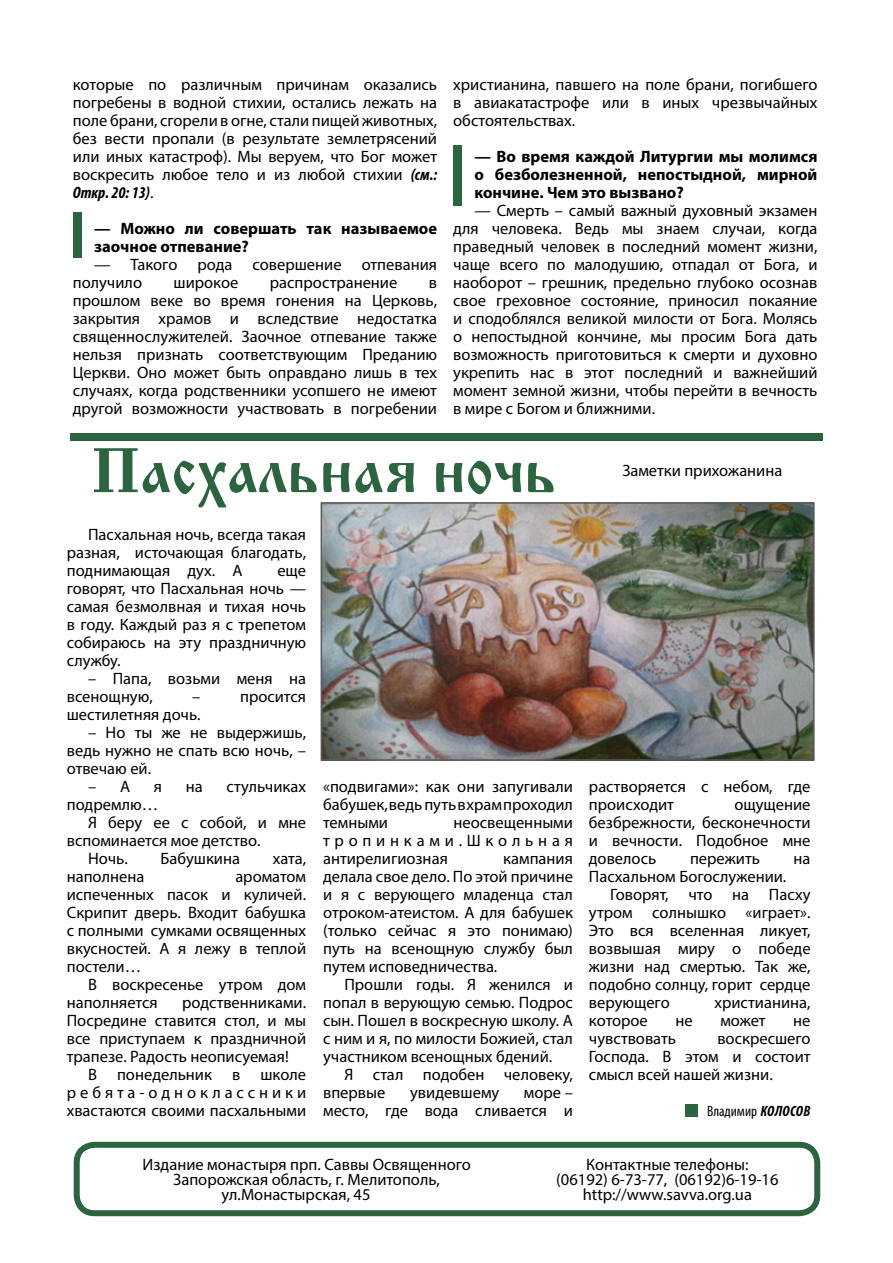
<style>
.page{position:relative;width:893px;height:1263px;background:#fff}
.page>*{position:absolute;margin:0;border:0;box-sizing:border-box;transform-origin:0 0}
.t1{font:66px "Cyrillic Old";color:#2d6440}
.t2{font:16.5px/18px "Myriad Pro";color:#000;text-align:justify}
.t3{font:700 16.5px/18px "Myriad Pro";color:#000}
.t4{font:condensed 15px "Myriad Pro";color:#000}
.s1{font-weight:700;font-style:italic;font-stretch:condensed}
.s2{font-weight:700;font-style:italic}
</style>
<div class="page">
<div style="left:74px;top:1142px;width:746px;height:74px;border:6px solid #2d6440;border-radius:18px"></div>
<div style="left:70px;top:434px;width:753px;height:7px;background:#2d6440"></div>
<div style="left:74px;top:213px;width:8px;height:45px;background:#2d6440"></div>
<div style="left:453px;top:145px;width:8px;height:60px;background:#2d6440"></div>
<img style="left:324px;top:505px;width:488px;height:253px">
<div style="left:321px;top:502px;width:494px;height:259px;border:2px solid #58595b"></div>
<div style="left:685px;top:1104px;width:12px;height:13px;background:#2d6440"></div>
<p class="t2" style="left:453px;top:75px;width:366px">христианина, павшего на поле брани, погибшего в авиакатастрофе или в иных чрезвычайных обстоятельствах.</p>
<p class="t3" style="left:474px;top:147px;width:345px;text-align:justify">— Во время каждой Литургии мы молимся о безболезненной, непостыдной, мирной кончине. Чем это вызвано?</p>
<p class="t2" style="left:453px;top:201px;width:366px;text-indent:21px">— Смерть – самый важный духовный экзамен для человека. Ведь мы знаем случаи, когда праведный человек в последний момент жизни, чаще всего по малодушию, отпадал от Бога, и наоборот – грешник, предельно глубоко осознав свое греховное состояние, приносил покаяние и сподоблялся великой милости от Бога. Молясь о непостыдной кончине, мы просим Бога дать возможность приготовиться к смерти и духовно укрепить нас в этот последний и важнейший момент земной жизни, чтобы перейти в вечность в мире с Богом и ближними.</p>
<h1 class="t1" style="left:92px;top:435px;width:467px">Пасхальная ночь</h1>
<p class="t2" style="left:73px;top:75px;width:366px">которые по различным причинам оказались погребены в водной стихии, остались лежать на поле брани, сгорели в огне, стали пищей животных, без вести пропали (в результате землетрясений или иных катастроф). Мы веруем, что Бог может воскресить любое тело и из любой стихии <span class="s1">(см.:<br>Откр. 20: 13)</span>.</p>
<p class="t3" style="left:94px;top:219px;width:344px">— Можно ли совершать так называемое заочное отпевание?</p>
<p class="t2" style="left:73px;top:255px;width:366px;text-indent:21px">— Такого рода совершение отпевания получило</p>
<p class="t2" style="left:174px;top:273px;width:66px">широкое</p>
<p class="t2" style="left:270px;top:273px;width:129px">распространение</p>
<p class="t2" style="left:73px;top:273px;width:366px;text-indent:356px">в прошлом веке во время гонения на Церковь, закрытия храмов и вследствие недостатка священнослужителей. Заочное отпевание также нельзя признать соответствующим Преданию Церкви. Оно может быть оправдано лишь в тех случаях, когда родственники усопшего не имеют другой возможности участвовать в погребении</p>
<p class="t2" style="left:622px;top:461px;width:162px">Заметки прихожанина</p>
<p class="t2" style="left:67px;top:525px;width:241px;text-indent:21px">Пасхальная ночь, всегда такая разная, источающая благодать, поднимающая дух. А</p>
<p class="t2" style="left:67px;top:561px;width:241px;text-indent:211px">еще говорят, что Пасхальная ночь — самая безмолвная и тихая ночь в году. Каждый раз я с трепетом собираюсь на эту праздничную службу.</p>
<p class="t2" style="left:67px;top:669px;width:241px;text-indent:21px">– Папа, возьми меня на всенощную,</p>
<p class="t2" style="left:67px;top:687px;width:241px;text-indent:126px">– просится шестилетняя дочь.</p>
<p class="t2" style="left:67px;top:723px;width:241px;text-indent:21px">– Но ты же не выдержишь, ведь нужно не спать всю ночь, – отвечаю ей.</p>
<p class="t2" style="left:88px;top:777px;width:44px">– А</p>
<p class="t2" style="left:154px;top:777px;width:10px">я</p>
<p class="t2" style="left:186px;top:777px;width:18px">на</p>
<p class="t2" style="left:226px;top:777px;width:81px">стульчиках</p>
<p class="t2" style="left:67px;top:795px;width:93px">подремлю…</p>
<p class="t2" style="left:88px;top:813px;width:220px">Я беру ее с собой, и мне</p>
<p class="t2" style="left:67px;top:831px;width:195px">вспоминается мое детство.</p>
<p class="t2" style="left:88px;top:849px;width:41px">Ночь.</p>
<p class="t2" style="left:161px;top:849px;width:81px">Бабушкина</p>
<p class="t2" style="left:273px;top:849px;width:35px">хата,</p>
<p class="t2" style="left:67px;top:867px;width:79px">наполнена</p>
<p class="t2" style="left:67px;top:867px;width:241px;text-indent:169px">ароматом испеченных пасок и куличей.<br>Скрипит дверь. Входит бабушка с полными сумками освященных вкусностей. А я лежу в теплой постели…</p>
<p class="t2" style="left:67px;top:975px;width:241px;text-indent:21px">В воскресенье утром дом наполняется</p>
<p class="t2" style="left:67px;top:993px;width:241px;text-indent:115px">родственниками.<br>Посредине ставится стол, и мы все приступаем к праздничной трапезе. Радость неописуемая!</p>
<p class="t2" style="left:67px;top:1065px;width:241px;text-indent:21px">В понедельник в школе ребята-одноклассники хвастаются своими пасхальными</p>
<p class="t2" style="left:323px;top:777px;width:251px">«подвигами»: как они запугивали бабушек, ведь путь в храм проходил темными</p>
<p class="t2" style="left:323px;top:813px;width:251px;text-indent:130px">неосвещенными тропинками.Школьная антирелигиозная</p>
<p class="t2" style="left:323px;top:849px;width:251px;text-indent:180px">кампания делала свое дело. По этой причине и я с верующего младенца стал отроком-атеистом. А для бабушек (только сейчас я это понимаю) путь на всенощную службу был путем исповедничества.</p>
<p class="t2" style="left:323px;top:975px;width:251px;text-indent:21px">Прошли годы. Я женился и попал в верующую семью. Подрос сын. Пошел в воскресную школу. А с ним и я, по милости Божией, стал участником всенощных бдений.</p>
<p class="t2" style="left:323px;top:1065px;width:251px;text-indent:21px">Я стал подобен человеку, впервые</p>
<p class="t2" style="left:323px;top:1083px;width:251px;text-align:right">море –<br>место, где вода сливается и</p>
<p class="t2" style="left:410px;top:1083px;width:91px">увидевшему</p>
<p class="t2" style="left:589px;top:777px;width:223px">растворяется с небом, где происходит</p>
<p class="t2" style="left:589px;top:795px;width:223px;text-indent:146px">ощущение безбрежности, бесконечности и вечности. Подобное мне довелось</p>
<p class="t2" style="left:690px;top:849px;width:71px">пережить</p>
<p class="t2" style="left:794px;top:849px;width:18px">на</p>
<p class="t2" style="left:589px;top:867px;width:199px">Пасхальном Богослужении.</p>
<p class="t2" style="left:610px;top:885px;width:202px">Говорят, что на Пасху</p>
<p class="t2" style="left:589px;top:903px;width:223px">утром солнышко «играет».</p>
<p class="t2" style="left:589px;top:921px;width:223px">Это вся вселенная ликует,</p>
<p class="t2" style="left:589px;top:939px;width:223px">возвышая миру о победе</p>
<p class="t2" style="left:589px;top:957px;width:223px">жизни над смертью. Так же,</p>
<p class="t2" style="left:589px;top:975px;width:223px">подобно солнцу, горит сердце</p>
<p class="t2" style="left:589px;top:993px;width:82px">верующего</p>
<p class="t2" style="left:714px;top:993px;width:98px">христианина,</p>
<p class="t2" style="left:589px;top:1011px;width:60px">которое</p>
<p class="t2" style="left:675px;top:1011px;width:19px">не</p>
<p class="t2" style="left:720px;top:1011px;width:47px">может</p>
<p class="t2" style="left:793px;top:1011px;width:19px">не</p>
<p class="t2" style="left:589px;top:1029px;width:89px">чувствовать</p>
<p class="t2" style="left:589px;top:1029px;width:223px;text-indent:128px">воскресшего Господа. В этом и состоит смысл всей нашей жизни.</p>
<p class="t4" style="left:707px;top:1102px;width:104px">Владимир <span class="s2">Колосов</span></p>
<p class="t2" style="left:143px;top:1155px;width:330px">Издание монастыря прп. Саввы Освященного</p>
<p class="t2" style="left:173px;top:1170px;width:268px">Запорожская область, г. Мелитополь,</p>
<p class="t2" style="left:222px;top:1185px;width:151px">ул.Монастырская, 45</p>
<p class="t2" style="left:556px;top:1157px;width:224px;line-height:15px;text-align:center">Контактные телефоны:<br>(06192) 6-73-77, (06192)6-19-16 http://www.savva.org.ua</p>
</div>
